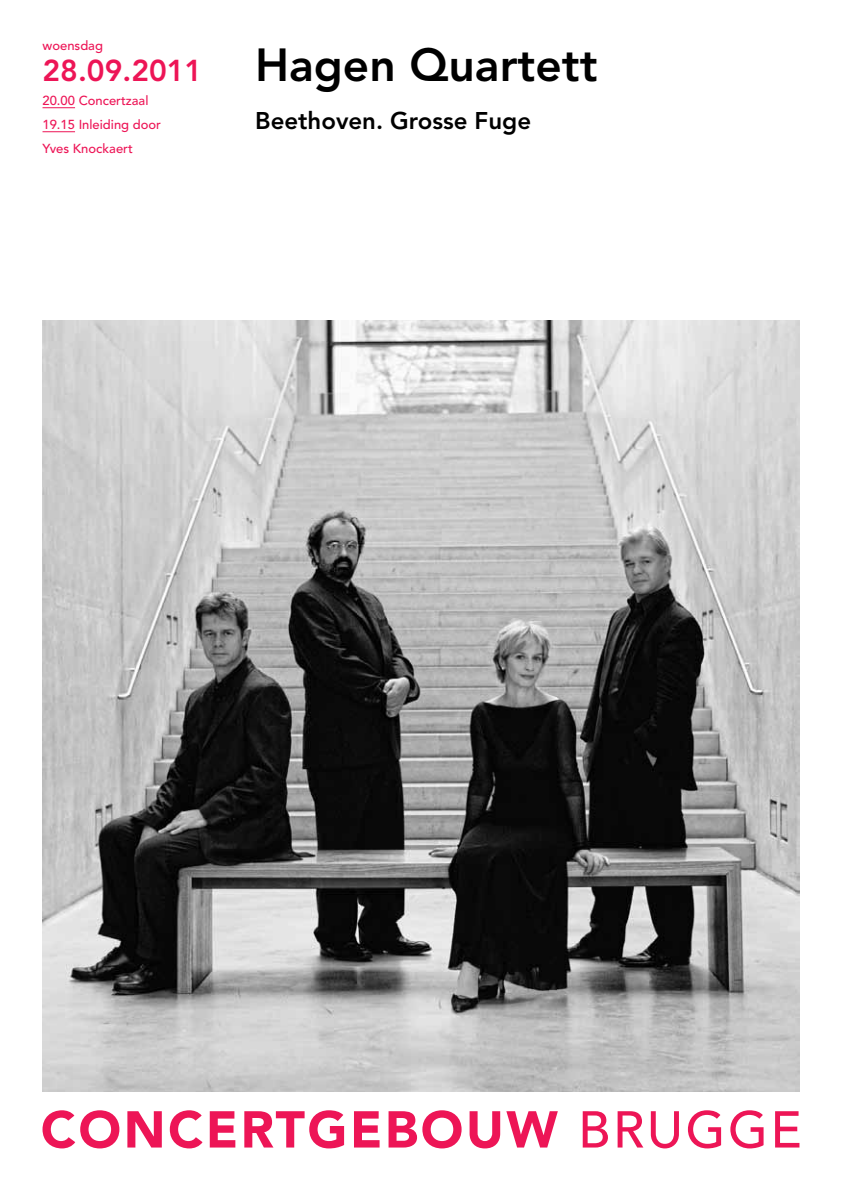
<style>
.page{position:relative;width:842px;height:1191px;background:#fff}
.page>*{position:absolute;margin:0;border:0;box-sizing:border-box;transform-origin:0 0}
.t1{font:800 46px "Avenir LT";color:#000}
.t2{font:800 30px "Avenir LT";color:#ed1556}
.t3{font:800 24px "Avenir LT";color:#000}
.t4{font:500 13px/24px "Avenir LT";color:#ed1556}
</style>
<div class="page">
<hr style="left:43px;top:107px;width:32px;height:1px;background:#ed1556">
<hr style="left:43px;top:131px;width:32px;height:1px;background:#ed1556">
<img style="left:43px;top:321px;width:756px;height:770px">
<svg style="left:43px;top:1110px;width:76px;height:38px"></svg>
<svg style="left:127px;top:1111px;width:35px;height:36px"></svg>
<svg style="left:170px;top:1110px;width:33px;height:38px"></svg>
<svg style="left:210px;top:1111px;width:25px;height:36px"></svg>
<svg style="left:244px;top:1110px;width:100px;height:38px"></svg>
<svg style="left:354px;top:1111px;width:26px;height:36px"></svg>
<svg style="left:389px;top:1110px;width:73px;height:38px"></svg>
<svg style="left:470px;top:1111px;width:30px;height:37px"></svg>
<svg style="left:506px;top:1111px;width:52px;height:36px"></svg>
<svg style="left:583px;top:1111px;width:25px;height:36px"></svg>
<svg style="left:618px;top:1111px;width:25px;height:36px"></svg>
<svg style="left:651px;top:1111px;width:28px;height:37px"></svg>
<svg style="left:688px;top:1110px;width:33px;height:38px"></svg>
<svg style="left:730px;top:1110px;width:33px;height:38px"></svg>
<svg style="left:775px;top:1111px;width:24px;height:36px"></svg>
<p class="t4" style="left:43px;top:33px;width:62px">woensdag</p>
<h2 class="t2" style="left:43px;top:53px;width:161px">28.09.2011</h2>
<p class="t4" style="left:43px;top:89px;width:120px">20.00 Concertzaal<br>19.15 Inleiding door<br>Yves Knockaert</p>
<h1 class="t1" style="left:255px;top:37px;width:344px">Hagen Quartett</h1>
<h3 class="t3" style="left:255px;top:106px;width:277px">Beethoven. Grosse Fuge</h3>
</div>
